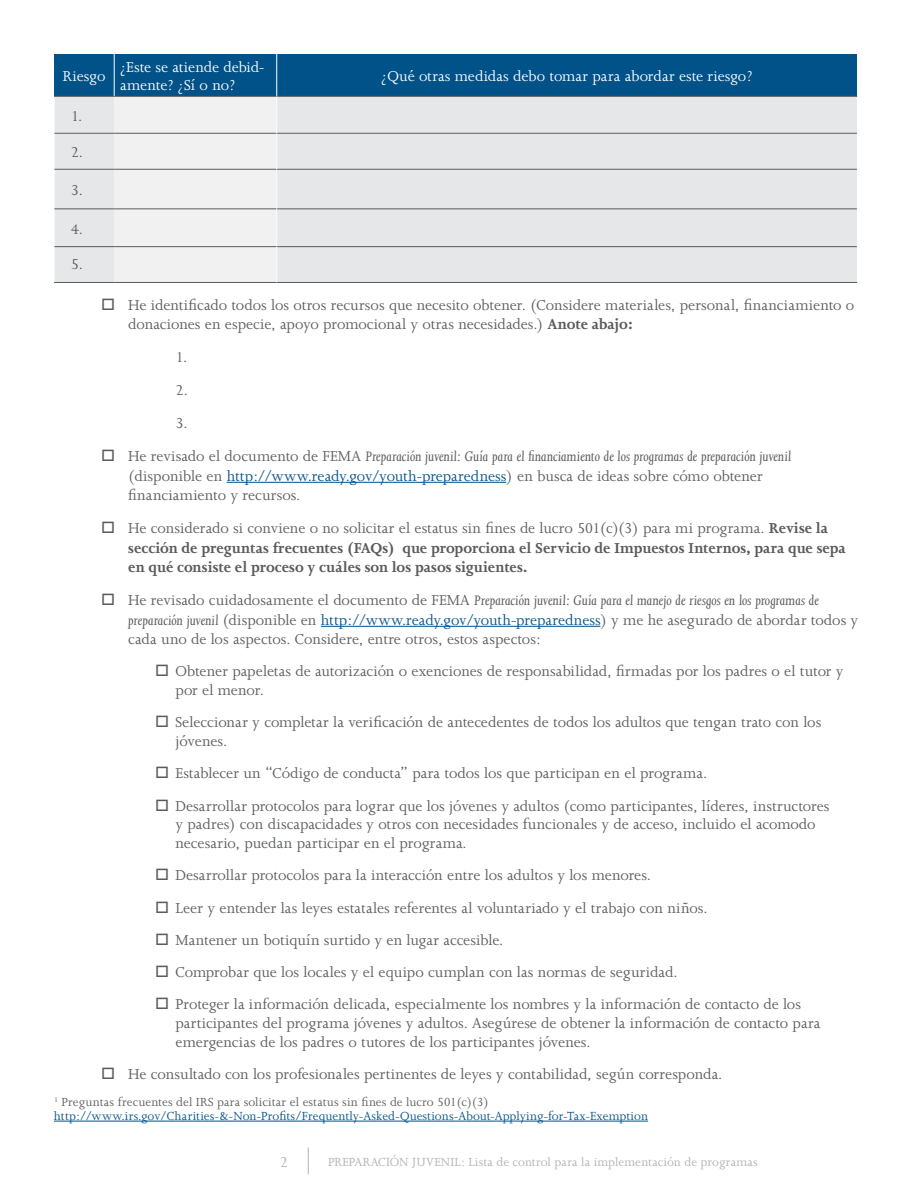
<style>
.page{position:relative;width:918px;height:1188px;background:#fff}
.page>*{position:absolute;margin:0;border:0;box-sizing:border-box;transform-origin:0 0}
.t1{font:16.5px/18.8px "Joanna";color:#5a5b5d}
.t2{font:700 16.5px/19.5px "Joanna";letter-spacing:-.005em;color:#5a5b5d}
.t3{font:16.5px/18px "Joanna";letter-spacing:-.005em;color:#fff}
.t4{font:16.5px "Joanna";color:#b0b0b0}
.t5{font:italic 15.75px "Joanna";letter-spacing:-.005em;color:#5a5b5d}
.t6{font:13.5px/13.5px "Joanna";letter-spacing:.01em;color:#005288}
.t7{font:13.5px "Joanna";letter-spacing:.01em;color:#b0b0b0}
.s1{font-weight:700}
.s2{font-style:normal;font-size:16.5px}
.s3{color:#005288}
.s4{font-weight:400}
.s5{font-style:italic;font-size:15.75px}
.s6{color:#5a5b5d}
</style>
<div class="page">
<svg style="left:308px;top:1148px;width:1px;height:26px"></svg>
<hr style="left:227px;top:482px;width:279px;height:1px;background:#005288">
<hr style="left:321px;top:626px;width:279px;height:1px;background:#005288">
<div style="left:54px;top:54px;width:60px;height:42px;background:#005288"></div>
<div style="left:114px;top:54px;width:163px;height:42px;background:#005288"></div>
<div style="left:277px;top:54px;width:580px;height:42px;background:#005288"></div>
<div style="left:54px;top:96px;width:60px;height:37px;background:#e6e7e8"></div>
<div style="left:54px;top:133px;width:60px;height:36px;background:#e6e7e8"></div>
<div style="left:54px;top:169px;width:60px;height:40px;background:#e6e7e8"></div>
<div style="left:54px;top:209px;width:60px;height:38px;background:#e6e7e8"></div>
<div style="left:54px;top:247px;width:60px;height:35px;background:#e6e7e8"></div>
<div style="left:114px;top:96px;width:163px;height:37px;background:#f1f1f2"></div>
<div style="left:114px;top:133px;width:163px;height:36px;background:#f1f1f2"></div>
<div style="left:114px;top:169px;width:163px;height:40px;background:#f1f1f2"></div>
<div style="left:114px;top:209px;width:163px;height:38px;background:#f1f1f2"></div>
<div style="left:114px;top:247px;width:163px;height:35px;background:#f1f1f2"></div>
<div style="left:277px;top:96px;width:580px;height:37px;background:#e6e7e8"></div>
<div style="left:277px;top:133px;width:580px;height:36px;background:#e6e7e8"></div>
<div style="left:277px;top:169px;width:580px;height:40px;background:#e6e7e8"></div>
<div style="left:277px;top:209px;width:580px;height:38px;background:#e6e7e8"></div>
<div style="left:277px;top:247px;width:580px;height:35px;background:#e6e7e8"></div>
<hr style="left:114px;top:54px;width:1px;height:42px;background:#fff">
<hr style="left:276px;top:54px;width:1px;height:42px;background:#fff">
<hr style="left:54px;top:97px;width:1px;height:36px;background:#fff">
<hr style="left:54px;top:133px;width:1px;height:36px;background:#fff">
<hr style="left:54px;top:169px;width:1px;height:40px;background:#fff">
<hr style="left:54px;top:209px;width:1px;height:38px;background:#fff">
<hr style="left:54px;top:247px;width:1px;height:35px;background:#fff">
<hr style="left:54px;top:96px;width:60px;height:1px;background:#5a5b5d">
<hr style="left:54px;top:133px;width:60px;height:1px;background:#5a5b5d">
<hr style="left:54px;top:169px;width:60px;height:1px;background:#5a5b5d">
<hr style="left:54px;top:209px;width:60px;height:1px;background:#5a5b5d">
<hr style="left:54px;top:246px;width:60px;height:1px;background:#5a5b5d">
<hr style="left:54px;top:282px;width:60px;height:1px;background:#5a5b5d">
<hr style="left:277px;top:96px;width:580px;height:1px;background:#5a5b5d">
<hr style="left:277px;top:133px;width:580px;height:1px;background:#5a5b5d">
<hr style="left:277px;top:169px;width:580px;height:1px;background:#5a5b5d">
<hr style="left:277px;top:209px;width:580px;height:1px;background:#5a5b5d">
<hr style="left:277px;top:246px;width:580px;height:1px;background:#5a5b5d">
<hr style="left:277px;top:282px;width:580px;height:1px;background:#5a5b5d">
<hr style="left:114px;top:96px;width:163px;height:1px;background:#5a5b5d">
<hr style="left:114px;top:133px;width:163px;height:1px;background:#5a5b5d">
<hr style="left:114px;top:169px;width:163px;height:1px;background:#5a5b5d">
<hr style="left:114px;top:209px;width:163px;height:1px;background:#5a5b5d">
<hr style="left:114px;top:246px;width:163px;height:1px;background:#5a5b5d">
<hr style="left:114px;top:282px;width:163px;height:1px;background:#5a5b5d">
<hr style="left:276px;top:97px;width:1px;height:36px;background:#fff">
<hr style="left:276px;top:133px;width:1px;height:36px;background:#fff">
<hr style="left:276px;top:169px;width:1px;height:40px;background:#fff">
<hr style="left:276px;top:209px;width:1px;height:37px;background:#fff">
<hr style="left:276px;top:247px;width:1px;height:35px;background:#fff">
<hr style="left:54px;top:1121px;width:594px;height:1px;background:#005288">
<p class="t3" style="left:63px;top:68px;width:44px">Riesgo</p>
<p class="t3" style="left:120px;top:59px;width:146px">¿Este se atiende debid&shy;amente? ¿Sí o no?</p>
<p class="t3" style="left:381px;top:68px;width:373px">¿Qué otras medidas debo tomar para abordar este riesgo?</p>
<p class="t1" style="left:71px;top:107px;width:13px">1.</p>
<p class="t1" style="left:71px;top:143px;width:14px">2.</p>
<p class="t1" style="left:71px;top:181px;width:14px">3.</p>
<p class="t1" style="left:71px;top:220px;width:14px">4.</p>
<p class="t1" style="left:71px;top:255px;width:14px">5.</p>
<p class="t1" style="left:128px;top:295px;width:728px;line-height:19.5px;text-indent:-27px">□ He identificado todos los otros recursos que necesito obtener. (Considere materiales, personal, financiamiento o donaciones en especie, apoyo promocional y otras necesidades.) <span class="s1">Anote abajo:</span></p>
<p class="t1" style="left:176px;top:341px;width:14px;line-height:33px;text-align:justify">1.<br>2.<br>3.</p>
<p class="t5" style="left:101px;top:448px;width:692px">□ <span class="s2">He revisado el documento de FEMA</span> Preparación juvenil: Guía para el financiamiento de los programas de preparación juvenil</p>
<p class="t1" style="left:128px;top:466px;width:636px;line-height:19.5px">(disponible en <span class="s3">http://www.ready.gov/youth-preparedness</span>) en busca de ideas sobre cómo obtener financiamiento y recursos.</p>
<p class="t2" style="left:128px;top:519px;width:719px;text-indent:-27px">□ <span class="s4">He considerado si conviene o no solicitar el estatus sin fines de lucro 501(c)(3) para mi programa.</span> Revise la sección de preguntas frecuentes (FAQs) que proporciona el Servicio de Impuestos Internos, para que sepa en qué consiste el proceso y cuáles son los pasos siguientes.</p>
<p class="t5" style="left:101px;top:592px;width:719px">□ <span class="s2">He revisado cuidadosamente el documento de FEMA</span> Preparación juvenil: Guía para el manejo de riesgos en los programas de</p>
<p class="t1" style="left:128px;top:610px;width:732px;line-height:19.5px"><span class="s5">preparación juvenil</span> (disponible en <span class="s3">http://www.ready.gov/youth-preparedness</span>) y me he asegurado de abordar todos y cada uno de los aspectos. Considere, entre otros, estos aspectos:</p>
<p class="t1" style="left:176px;top:662px;width:670px;text-indent:-20px">□ Obtener papeletas de autorización o exenciones de responsabilidad, firmadas por los padres o el tutor y por el menor.</p>
<p class="t1" style="left:176px;top:713px;width:647px;text-indent:-20px">□ Seleccionar y completar la verificación de antecedentes de todos los adultos que tengan trato con los jóvenes.</p>
<p class="t1" style="left:155px;top:764px;width:554px">□ Establecer un “Código de conducta” para todos los que participan en el programa.</p>
<p class="t1" style="left:176px;top:796px;width:656px;text-indent:-20px">□ Desarrollar protocolos para lograr que los jóvenes y adultos (como participantes, líderes, instructores y padres) con discapacidades y otros con necesidades funcionales y de acceso, incluido el acomodo necesario, puedan participar en el programa.</p>
<p class="t1" style="left:155px;top:866px;width:497px">□ Desarrollar protocolos para la interacción entre los adultos y los menores.</p>
<p class="t1" style="left:155px;top:898px;width:554px">□ Leer y entender las leyes estatales referentes al voluntariado y el trabajo con niños.</p>
<p class="t1" style="left:155px;top:931px;width:350px">□ Mantener un botiquín surtido y en lugar accesible.</p>
<p class="t1" style="left:155px;top:963px;width:524px">□ Comprobar que los locales y el equipo cumplan con las normas de seguridad.</p>
<p class="t1" style="left:176px;top:995px;width:647px;text-indent:-20px">□ Proteger la información delicada, especialmente los nombres y la información de contacto de los participantes del programa jóvenes y adultos. Asegúrese de obtener la información de contacto para emergencias de los padres o tutores de los participantes jóvenes.</p>
<p class="t1" style="left:128px;top:1065px;width:596px">He consultado con los profesionales pertinentes de leyes y contabilidad, según corresponda.</p>
<p class="t6" style="left:54px;top:1096px;width:596px"><sup>1</sup> <span class="s6">Preguntas frecuentes del IRS para solicitar el estatus sin fines de lucro 501(c)(3) </span>http://www.irs.gov/Charities-&amp;-Non-Profits/Frequently-Asked-Questions-About-Applying-for-Tax-Exemption</p>
<p class="t4" style="left:280px;top:1153px;width:10px">2</p>
<p class="t7" style="left:328px;top:1155px;width:431px">PREPARACIÓN JUVENIL: Lista de control para la implementación de programas</p>
</div>
